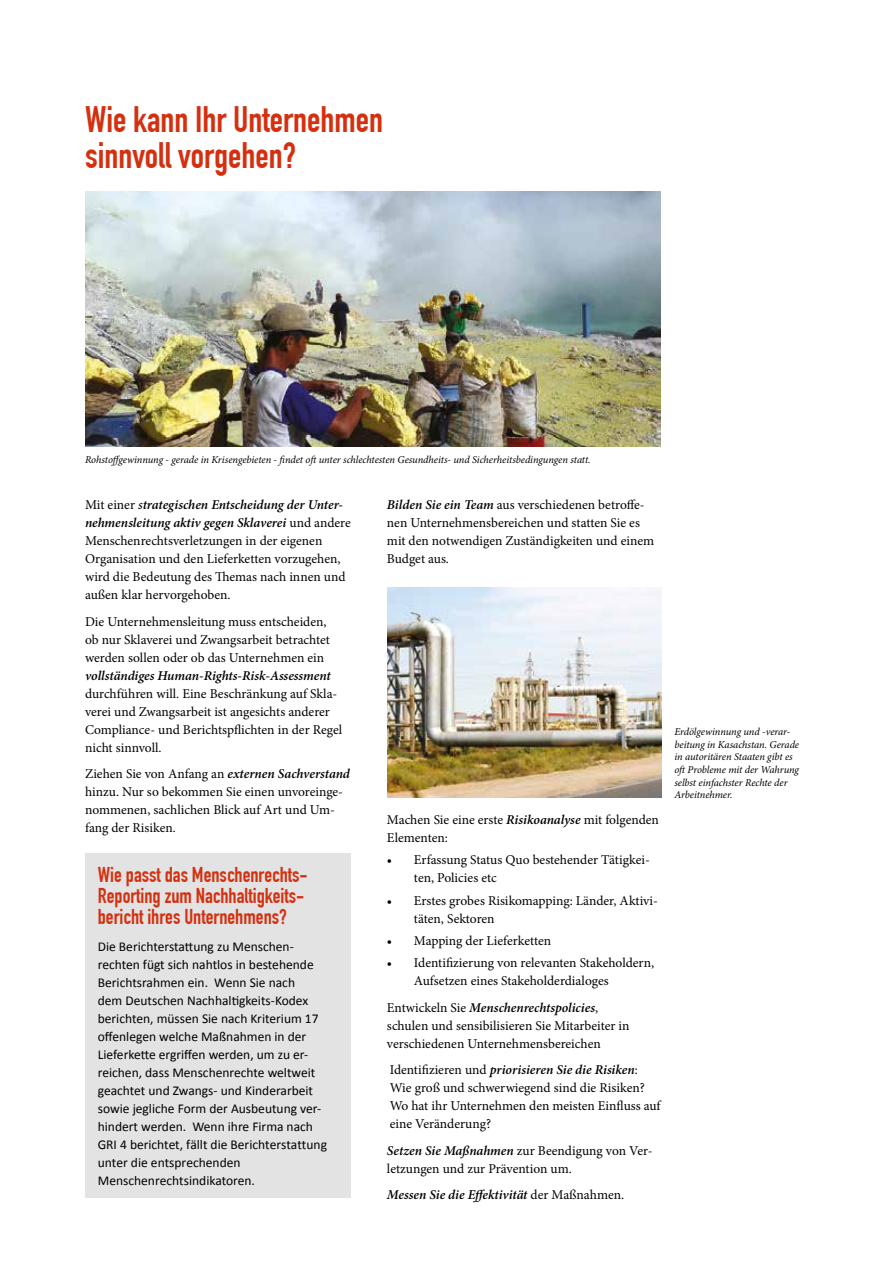
<style>
.page{position:relative;width:893px;height:1263px;background:#fff}
.page>*{position:absolute;margin:0;border:0;box-sizing:border-box;transform-origin:0 0}
.t1{font:700 36px/36px "DIN Condensed";color:#d4300f}
.t2{font:700 21px/21px "DIN Condensed";color:#d4300f}
.t3{font:13.5px/18px "Minion Pro";color:#000}
.t4{font:13.5px/18px "Calibri";color:#000}
.t5{font:italic 600 13.5px "Minion Pro";letter-spacing:-.005em;color:#000}
.t6{font:italic 10.5px/12.6px "Minion Pro";letter-spacing:-.01em;color:#000}
.s1{font-weight:500;font-style:italic}
.s2{font-weight:600;font-style:italic}
.s3{font-weight:400;font-style:normal}
</style>
<div class="page">
<div style="left:85px;top:853px;width:266px;height:345px;background:#e3e3e3"></div>
<img style="left:86px;top:191px;width:575px;height:255px">
<img style="left:388px;top:588px;width:274px;height:210px">
<h1 class="t1" style="left:85px;top:102px;width:300px">Wie kann Ihr Unternehmen sinnvoll vorgehen?</h1>
<p class="t6" style="left:85px;top:453px;width:507px">Rohstoffgewinnung - gerade in Krisengebieten - findet oft unter schlechtesten Gesundheits- und Sicherheitsbedingungen statt.</p>
<p class="t3" style="left:85px;top:496px;width:267px">Mit einer <span class="s1">s</span><span class="s2">trategischen Entscheidung der Unter&shy;nehmensleitung aktiv gegen Sklaverei</span> und andere Menschenrechtsverletzungen in der eigenen Organisation und den Lieferketten vorzugehen, wird die Bedeutung des Themas nach innen und außen klar hervorgehoben.</p>
<p class="t3" style="left:85px;top:613px;width:247px">Die Unternehmensleitung muss entscheiden, ob nur Sklaverei und Zwangsarbeit betrachtet werden sollen oder ob das Unternehmen ein</p>
<p class="t5" style="left:85px;top:666px;width:247px">vollständiges Human-Rights-Risk-Assessment</p>
<p class="t3" style="left:85px;top:685px;width:259px">durchführen will. Eine Beschränkung auf Skla&shy;verei und Zwangsarbeit ist angesichts anderer Compliance- und Berichtspflichten in der Regel nicht sinnvoll.</p>
<p class="t3" style="left:85px;top:765px;width:266px">Ziehen Sie von Anfang an <span class="s2">externen Sachverstand </span>hinzu. Nur so bekommen Sie einen unvoreinge&shy;nommenen, sachlichen Blick auf Art und Um&shy;fang der Risiken.</p>
<h2 class="t2" style="left:98px;top:864px;width:211px">Wie passt das Menschenrechts-<br>Reporting zum Nachhaltigkeits&shy;bericht ihres Unternehmens?</h2>
<p class="t4" style="left:98px;top:937px;width:231px">Die Berichterstattung zu Menschen&shy;rechten fügt sich nahtlos in bestehende Berichtsrahmen ein. Wenn Sie nach<br>dem Deutschen Nachhaltigkeits-Kodex berichten, müssen Sie nach Kriterium 17 offenlegen welche Maßnahmen in der Lieferkette ergriffen werden, um zu er&shy;reichen, dass Menschenrechte weltweit geachtet und Zwangs- und Kinderarbeit sowie jegliche Form der Ausbeutung ver&shy;hindert werden. Wenn ihre Firma nach GRI 4 berichtet, fällt die Berichterstattung unter die entsprechenden Menschenrechtsindikatoren.</p>
<p class="t3" style="left:387px;top:496px;width:269px"><span class="s2">Bilden Sie ein Team</span> aus verschiedenen betroffe&shy;nen Unternehmensbereichen und statten Sie es mit den notwendigen Zuständigkeiten und einem Budget aus.</p>
<p class="t3" style="left:387px;top:811px;width:274px">Machen Sie eine erste <span class="s2">Risikoanalyse</span> mit folgenden<br>Elementen:</p>
<p class="t3" style="left:414px;top:851px;width:237px;text-indent:-27px">• Erfassung Status Quo bestehender Tätigkei&shy;ten, Policies etc</p>
<p class="t3" style="left:414px;top:891px;width:245px;text-indent:-27px">• Erstes grobes Risikomapping: Länder, Aktivi&shy;täten, Sektoren</p>
<p class="t3" style="left:387px;top:931px;width:166px">• Mapping der Lieferketten</p>
<p class="t3" style="left:414px;top:954px;width:242px;text-indent:-27px">• Identifizierung von relevanten Stakeholdern,<br>Aufsetzen eines Stakeholderdialoges</p>
<p class="t3" style="left:387px;top:998px;width:244px">Entwickeln Sie <span class="s2">Menschenrechtspolicies</span>, schulen und sensibilisieren Sie Mitarbeiter in verschiedenen Unternehmensbereichen</p>
<p class="t3" style="left:390px;top:1061px;width:272px">Identifizieren und <span class="s2">priorisieren Sie die Risiken</span>:<br>Wie groß und schwerwiegend sind die Risiken?<br>Wo hat ihr Unternehmen den meisten Einfluss auf eine Veränderung?</p>
<p class="t3" style="left:387px;top:1141px;width:267px"><span class="s2">Setzen Sie Maßnahmen</span> zur Beendigung von Ver&shy;letzungen und zur Prävention um.</p>
<p class="t5" style="left:387px;top:1185px;width:239px">Messen Sie die Effektivität <span class="s3">der Maßnahmen.</span></p>
<p class="t6" style="left:674px;top:725px;width:126px">Erdölgewinnung und -verar&shy;beitung in Kasachstan. Gerade in autoritären Staaten gibt es oft Probleme mit der Wahrung selbst einfachster Rechte der<br>Arbeitnehmer.</p>
</div>
